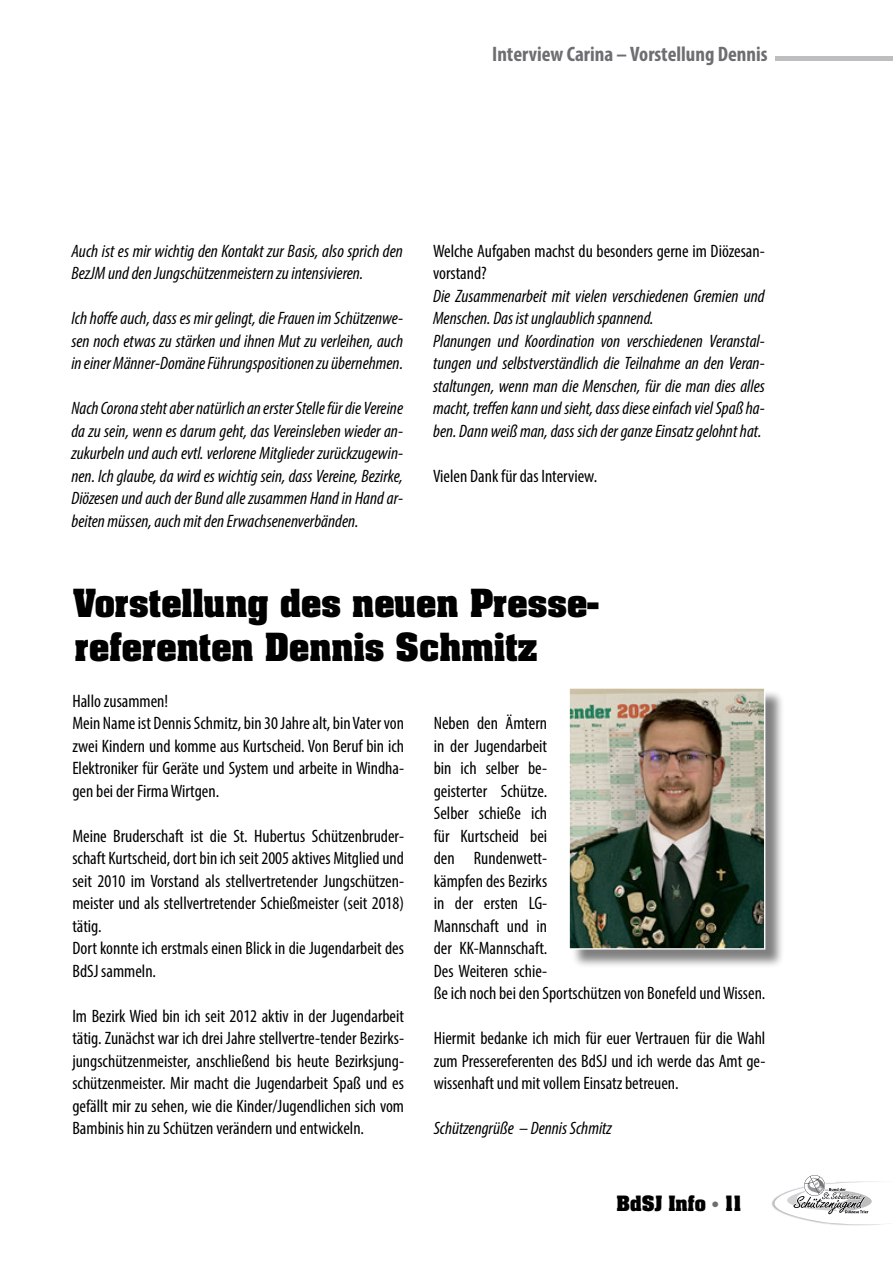
<style>
.page{position:relative;width:893px;height:1263px;background:#fff}
.page>*{position:absolute;margin:0;border:0;box-sizing:border-box;transform-origin:0 0}
.t1{font:700 33px/43.5px "Aachen";color:#000}
.t2{font:700 condensed 21px "Myriad Pro";color:#6d6e71}
.t3{font:condensed 18px/22.5px "Myriad Pro";color:#000}
.t4{font:italic condensed 18px/22.5px "Myriad Pro";color:#000}
.t5{font:700 18px "Aachen";color:#000}
.s1{color:#6d6e71}
</style>
<div class="page">
<svg style="left:772px;top:1175px;width:109px;height:51px"></svg>
<hr style="left:775px;top:56px;width:118px;height:4px;background:#bcbec0">
<div style="left:571px;top:690px;width:213px;height:279px;background:#000;opacity:.5"></div>
<img style="left:570px;top:689px;width:193px;height:258px">
<div style="left:568px;top:687px;width:197px;height:262px;border:1px solid #fff"></div>
<p class="t2" style="left:492px;top:40px;width:277px">Interview Carina – Vorstellung Dennis</p>
<p class="t4" style="left:71px;top:239px;width:333px">Auch ist es mir wichtig den Kontakt zur Basis, also sprich den<br>BezJM und den Jungschützenmeistern zu intensivieren.</p>
<p class="t4" style="left:71px;top:307px;width:333px;text-align:justify">Ich hoffe auch, dass es mir gelingt, die Frauen im Schützenwe&shy;sen noch etwas zu stärken und ihnen Mut zu verleihen, auch in einer Männer-Domäne Führungspositionen zu übernehmen.</p>
<p class="t4" style="left:71px;top:397px;width:333px;text-align:justify">Nach Corona steht aber natürlich an erster Stelle für die Vereine da zu sein, wenn es darum geht, das Vereinsleben wieder an&shy;zukurbeln und auch evtl. verlorene Mitglieder zurückzugewin&shy;nen. Ich glaube, da wird es wichtig sein, dass Vereine, Bezirke, Diözesen und auch der Bund alle zusammen Hand in Hand ar&shy;beiten müssen, auch mit den Erwachsenenverbänden.</p>
<p class="t3" style="left:433px;top:239px;width:333px">Welche Aufgaben machst du besonders gerne im Diözesan&shy;vorstand?</p>
<p class="t4" style="left:433px;top:284px;width:333px">Die Zusammenarbeit mit vielen verschiedenen Gremien und Menschen. Das ist unglaublich spannend.<br>Planungen und Koordination von verschiedenen Veranstal&shy;tungen und selbstverständlich die Teilnahme an den Veran&shy;staltungen, wenn man die Menschen, für die man dies alles macht, treffen kann und sieht, dass diese einfach viel Spaß ha&shy;ben. Dann weiß man, dass sich der ganze Einsatz gelohnt hat.</p>
<p class="t3" style="left:433px;top:464px;width:166px">Vielen Dank für das Interview.</p>
<h1 class="t1" style="left:73px;top:581px;width:527px">Vorstellung des neuen Presse&shy;referenten Dennis Schmitz</h1>
<p class="t3" style="left:72px;top:689px;width:333px">Hallo zusammen!<br>Mein Name ist Dennis Schmitz, bin 30 Jahre alt, bin Vater von zwei Kindern und komme aus Kurtscheid. Von Beruf bin ich Elektroniker für Geräte und System und arbeite in Windha&shy;gen bei der Firma Wirtgen.</p>
<p class="t3" style="left:72px;top:824px;width:333px">Meine Bruderschaft ist die St. Hubertus Schützenbruder&shy;schaft Kurtscheid, dort bin ich seit 2005 aktives Mitglied und seit 2010 im Vorstand als stellvertretender Jungschützen&shy;meister und als stellvertretender Schießmeister (seit 2018) tätig.<br>Dort konnte ich erstmals einen Blick in die Jugendarbeit des BdSJ sammeln.</p>
<p class="t3" style="left:72px;top:1004px;width:333px;text-align:justify">Im Bezirk Wied bin ich seit 2012 aktiv in der Jugendarbeit tätig. Zunächst war ich drei Jahre stellvertre-tender Bezirks&shy;jungschützenmeister, anschließend bis heute Bezirksjung&shy;schützenmeister. Mir macht die Jugendarbeit Spaß und es gefällt mir zu sehen, wie die Kinder/Jugendlichen sich vom Bambinis hin zu Schützen verändern und entwickeln.</p>
<p class="t3" style="left:434px;top:712px;width:333px">Neben den Ämtern<br>in der Jugendarbeit<br>bin ich selber be-<br>geisterter Schütze.<br>Selber schieße ich<br>für Kurtscheid bei<br>den Rundenwett-<br>kämpfen des Bezirks<br>in der ersten LG-<br>Mannschaft und in<br>der KK-Mannschaft.<br>Des Weiteren schie-<br>ße ich noch bei den Sportschützen von Bonefeld und Wissen.</p>
<p class="t3" style="left:434px;top:1027px;width:333px;text-align:justify">Hiermit bedanke ich mich für euer Vertrauen für die Wahl zum Pressereferenten des BdSJ und ich werde das Amt ge&shy;wissenhaft und mit vollem Einsatz betreuen.</p>
<p class="t4" style="left:434px;top:1117px;width:180px">Schützengrüße – Dennis Schmitz</p>
<p class="t5" style="left:617px;top:1190px;width:127px">BdSJ Info <span class="s1">•</span> 11</p>
</div>
